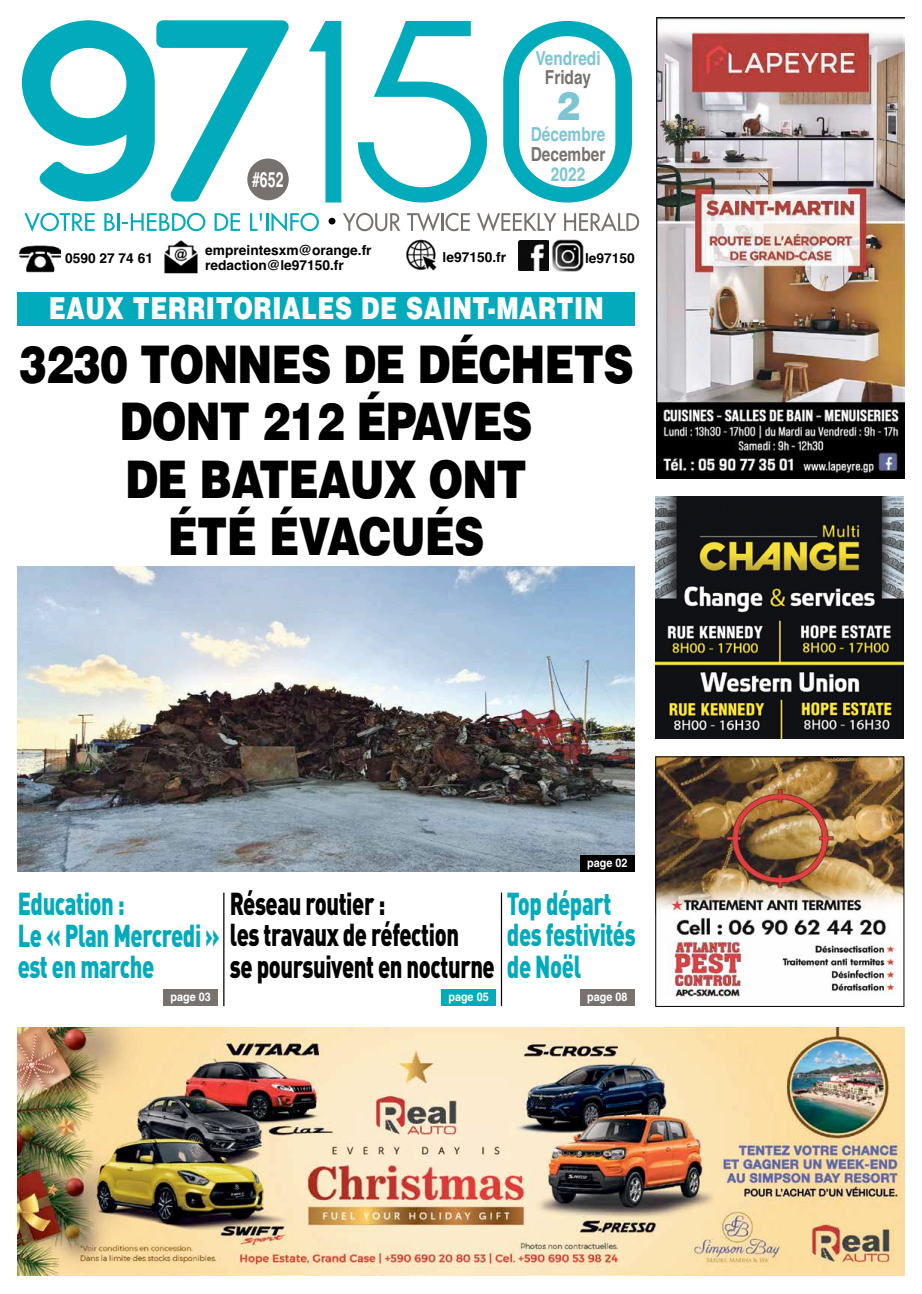
<style>
.page{position:relative;width:922px;height:1294px;background:#fff}
.page>*{position:absolute;margin:0;border:0;box-sizing:border-box;transform-origin:0 0}
.t1{font:900 51.88px/57.1px "Helvetica";letter-spacing:-.02em;color:#000;text-align:center;scale:.81 1}
.t2{font:900 39.25px "Helvetica";color:#7dc5d3;scale:.9 1}
.t3{font:900 31.38px "DIN Pro";letter-spacing:-.02em;color:#000;scale:.7 1}
.t4{font:900 31.38px/31.4px "DIN Pro";letter-spacing:-.02em;color:#02abbb;scale:.7 1}
.t5{font:900 30.25px "Helvetica";letter-spacing:.025em;color:#fff;scale:.78 1}
.t6{font:700 21.12px "Helvetica";color:#fff;scale:.67 1}
.t7{font:700 19.25px "Helvetica";color:#7dc5d3;scale:.8 1}
.t8{font:700 19.25px "Helvetica";color:#78726f;scale:.8 1}
.t9{font:700 13.75px/15px "Helvetica";color:#000}
.t10{font:700 11.88px "Helvetica";color:#fff;scale:.91 1}
.s1{color:#02abbb}
</style>
<div class="page">
<img style="left:18px;top:566px;width:616px;height:305px">
<svg style="left:22px;top:20px;width:267px;height:181px"></svg>
<svg style="left:309px;top:21px;width:32px;height:181px"></svg>
<svg style="left:358px;top:21px;width:129px;height:181px"></svg>
<svg style="left:503px;top:21px;width:128px;height:181px"></svg>
<div style="left:247px;top:158px;width:41px;height:42px;background:#78726f;border-radius:50%"></div>
<div style="left:328px;top:218px;width:7px;height:6px;background:#000;border-radius:50%"></div>
<svg style="left:24px;top:213px;width:71px;height:19px"></svg>
<svg style="left:104px;top:213px;width:101px;height:18px"></svg>
<svg style="left:214px;top:213px;width:26px;height:18px"></svg>
<svg style="left:250px;top:212px;width:69px;height:19px"></svg>
<svg style="left:343px;top:213px;width:57px;height:18px"></svg>
<svg style="left:407px;top:213px;width:62px;height:18px"></svg>
<svg style="left:477px;top:213px;width:79px;height:18px"></svg>
<svg style="left:564px;top:212px;width:75px;height:19px"></svg>
<img style="left:20px;top:245px;width:40px;height:28px">
<img style="left:406px;top:239px;width:31px;height:32px">
<img style="left:518px;top:240px;width:66px;height:31px">
<img style="left:164px;top:240px;width:34px;height:34px">
<img style="left:18px;top:1027px;width:886px;height:248px">
<img style="left:655px;top:496px;width:248px;height:242px">
<img style="left:657px;top:758px;width:245px;height:239px">
<div style="left:655px;top:756px;width:249px;height:250px;border:1px solid #000"></div>
<div style="left:579px;top:854px;width:55px;height:17px;background:#000"></div>
<hr style="left:223px;top:892px;width:1px;height:114px;background:#000">
<hr style="left:500px;top:892px;width:2px;height:114px;background:#000">
<div style="left:441px;top:989px;width:55px;height:17px;background:#02abbb"></div>
<div style="left:579px;top:989px;width:55px;height:17px;background:#78726f"></div>
<div style="left:163px;top:989px;width:55px;height:17px;background:#78726f"></div>
<img style="left:656px;top:18px;width:248px;height:461px">
<div style="left:18px;top:293px;width:616px;height:33px;background:#02abbb"></div>
<p class="t9" style="left:65px;top:250px;width:89px">0590 27 74 61</p>
<p class="t6" style="left:252px;top:162px;width:48px">#652</p>
<p class="t9" style="left:205px;top:243px;width:168px">empreintesxm@orange.fr redaction@le97150.fr</p>
<p class="t7" style="left:535px;top:43px;width:83px">Vendredi</p>
<p class="t8" style="left:544px;top:62px;width:59px">Friday</p>
<p class="t7" style="left:530px;top:119px;width:95px">Décembre</p>
<p class="t8" style="left:530px;top:139px;width:95px">December</p>
<p class="t7" style="left:550px;top:158px;width:44px">2022</p>
<p class="t2" style="left:556px;top:80px;width:28px">2</p>
<p class="t9" style="left:442px;top:250px;width:65px">le97150.fr</p>
<p class="t9" style="left:585px;top:250px;width:51px">le97150</p>
<p class="t5" style="left:49px;top:288px;width:712px">EAUX TERRITORIALES DE SAINT-MARTIN</p>
<h1 class="t1" style="left:19px;top:335px;width:760px">3230 TONNES DE DÉCHETS<br>DONT 212 ÉPAVES<br>DE BATEAUX ONT<br>ÉTÉ ÉVACUÉS</h1>
<p class="t10" style="left:587px;top:852px;width:46px">page 02</p>
<p class="t3" style="left:230px;top:876px;width:223px">Réseau routier :</p>
<p class="t3" style="left:18px;top:907px;width:631px"><span class="s1">Le « Plan Mercredi »</span> les travaux de réfection</p>
<p class="t3" style="left:230px;top:939px;width:503px">se poursuivent en nocturne <span class="s1">de Noël</span></p>
<p class="t4" style="left:507px;top:883px;width:185px">Top départ des festivités</p>
<p class="t4" style="left:18px;top:868px;width:197px;line-height:62.6px">Education : est en marche</p>
<p class="t10" style="left:170px;top:987px;width:46px">page 03</p>
<p class="t10" style="left:448px;top:987px;width:46px">page 05</p>
<p class="t10" style="left:587px;top:987px;width:46px">page 08</p>
</div>
